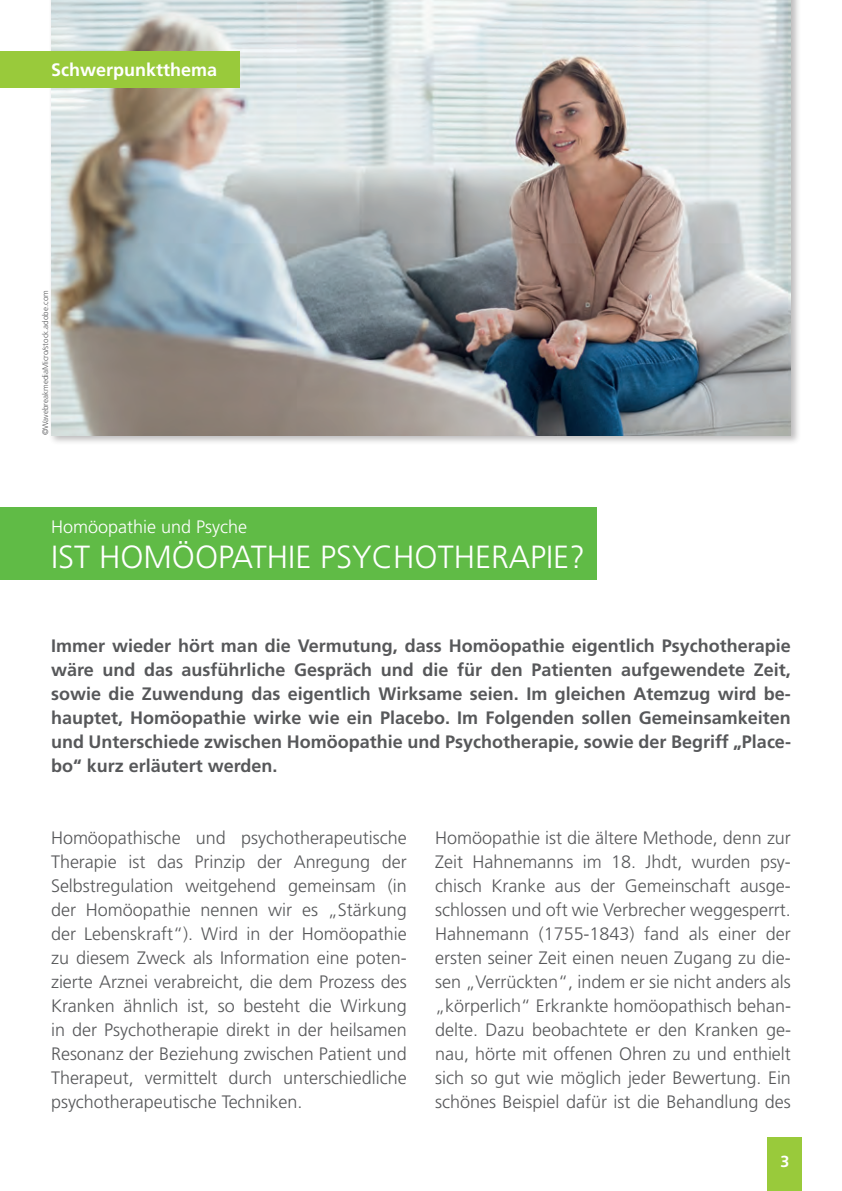
<style>
.page{position:relative;width:842px;height:1191px;background:#fff}
.page>*{position:absolute;margin:0;border:0;box-sizing:border-box;transform-origin:0 0}
.t1{font:300 32px "Frutiger";color:#fff}
.t2{font:300 18px/24px "Frutiger";color:#57585a;text-align:justify}
.t3{font:700 18px/24px "Frutiger";color:#57585a;text-align:justify}
.t4{font:300 18px "Frutiger";color:#fff}
.t5{font:700 18px "Frutiger";color:#fff}
.t6{font:700 16px "Frutiger";color:#fff}
.t7{font:300 8px "Frutiger";color:#57585a}
</style>
<div class="page">
<div style="left:768px;top:1137px;width:34px;height:54px;background:#99ca3b"></div>
<div style="left:49px;top:0;width:752px;height:445px;background:#231f20;opacity:.3"></div>
<img style="left:51px;top:0;width:740px;height:435px">
<div style="left:0;top:51px;width:239px;height:36px;background:#99ca3b"></div>
<div style="left:0;top:507px;width:597px;height:72px;background:#60bb46"></div>
<p class="t5" style="left:51px;top:59px;width:168px">Schwerpunktthema</p>
<p class="t7" style="left:41px;top:435px;width:146px;rotate:-90deg">©WavebreakmediaMicro/stock.adobe.com</p>
<p class="t4" style="left:51px;top:516px;width:198px">Homöopathie und Psyche</p>
<h1 class="t1" style="left:51px;top:538px;width:536px">IST HOMÖOPATHIE PSYCHOTHERAPIE?</h1>
<p class="t3" style="left:51px;top:633px;width:741px">Immer wieder hört man die Vermutung, dass Homöopathie eigentlich Psychotherapie wäre und das ausführliche Gespräch und die für den Patienten aufgewendete Zeit, sowie die Zuwendung das eigentlich Wirksame seien. Im gleichen Atemzug wird be&shy;hauptet, Homöopathie wirke wie ein Placebo. Im Folgenden sollen Gemeinsamkeiten und Unterschiede zwischen Homöopathie und Psychotherapie, sowie der Begriff „Place&shy;bo“ kurz erläutert werden.</p>
<p class="t2" style="left:51px;top:825px;width:357px">Homöopathische und psychotherapeutische Therapie ist das Prinzip der Anregung der Selbstregulation weitgehend gemeinsam (in der Homöopathie nennen wir es „Stärkung der Lebenskraft“). Wird in der Homöopathie zu diesem Zweck als Information eine poten&shy;zierte Arznei verabreicht, die dem Prozess des Kranken ähnlich ist, so besteht die Wirkung in der Psychotherapie direkt in der heilsamen Resonanz der Beziehung zwischen Patient und Therapeut, vermittelt durch unterschiedliche psychotherapeutische Techniken.</p>
<p class="t2" style="left:435px;top:825px;width:357px">Homöopathie ist die ältere Methode, denn zur Zeit Hahnemanns im 18. Jhdt, wurden psy&shy;chisch Kranke aus der Gemeinschaft ausge&shy;schlossen und oft wie Verbrecher weggesperrt.<br>Hahnemann (1755-1843) fand als einer der ersten seiner Zeit einen neuen Zugang zu die&shy;sen „Verrückten“, indem er sie nicht anders als „körperlich“ Erkrankte homöopathisch behan&shy;delte. Dazu beobachtete er den Kranken ge&shy;nau, hörte mit offenen Ohren zu und enthielt sich so gut wie möglich jeder Bewertung. Ein schönes Beispiel dafür ist die Behandlung des</p>
<p class="t6" style="left:780px;top:1152px;width:10px">3</p>
</div>
